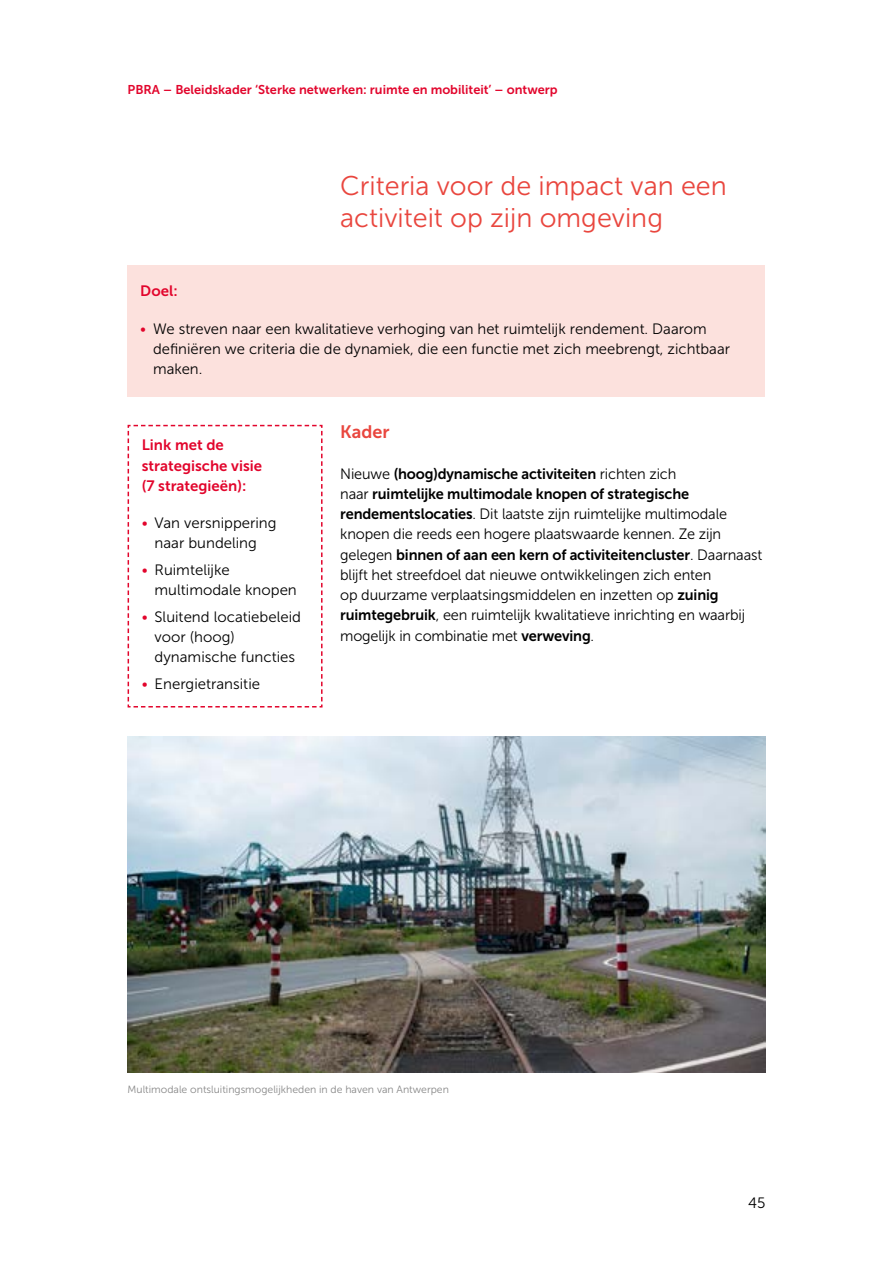
<style>
.page{position:relative;width:893px;height:1263px;background:#fff}
.page>*{position:absolute;margin:0;border:0;box-sizing:border-box;transform-origin:0 0}
.t1{font:27px/32.4px "Museo Sans 300";color:#e9463e}
.t2{font:18px "Museo Sans 700";color:#e9463e}
.t3{font:15px/20.2px "Museo Sans 300";letter-spacing:-.005em;color:#000}
.t4{font:15px/20.2px "Museo Sans 700";letter-spacing:-.01em;color:#000}
.t5{font:15px/20.2px "Museo Sans 700";color:#e2052c}
.t6{font:12.75px "Museo Sans 700";color:#e2052c}
.t7{font:10.5px "Museo Sans 300";color:#878787}
.s1{color:#e2052c}
.s2{font-family:"Museo Sans 300"}
.s3{font-family:"Museo Sans 700"}
</style>
<div class="page">
<div style="left:128px;top:265px;width:637px;height:132px;background:#fce1dd"></div>
<img style="left:128px;top:737px;width:637px;height:335px">
<svg style="left:127px;top:424px;width:196px;height:284px"></svg>
<p class="t6" style="left:128px;top:82px;width:432px">PBRA – Beleidskader ‘Sterke netwerken: ruimte en mobiliteit’ – ontwerp</p>
<h1 class="t1" style="left:340px;top:170px;width:388px">Criteria voor de impact van een activiteit op zijn omgeving</h1>
<p class="t5" style="left:140px;top:281px;width:39px">Doel:</p>
<p class="t3" style="left:153px;top:318px;width:578px;text-indent:-13px"><span class="s1">•</span> We streven naar een kwalitatieve verhoging van het ruimtelijk rendement. Daarom definiëren we criteria die de dynamiek, die een functie met zich meebrengt, zichtbaar maken.</p>
<p class="t5" style="left:142px;top:435px;width:122px">Link met de strategische visie (7 strategieën):</p>
<p class="t3" style="left:142px;top:513px;width:136px;text-align:center"><span class="s1">•</span> Van versnippering naar bundeling</p>
<p class="t3" style="left:155px;top:560px;width:144px;text-indent:-13px"><span class="s1">•</span> Ruimtelijke multimodale knopen</p>
<p class="t3" style="left:155px;top:607px;width:148px;text-indent:-13px"><span class="s1">•</span> Sluitend locatiebeleid voor (hoog) dynamische functies</p>
<p class="t3" style="left:142px;top:674px;width:120px"><span class="s1">•</span> Energietransitie</p>
<p class="t2" style="left:340px;top:422px;width:51px">Kader</p>
<p class="t4" style="left:340px;top:463px;width:350px"><span class="s2">Nieuwe</span> (hoog)dynamische activiteiten <span class="s2">richten zich naar</span> ruimtelijke multimodale knopen of strategische</p>
<p class="t3" style="left:340px;top:504px;width:388px"><span class="s3">rendementslocaties</span>. Dit laatste zijn ruimtelijke multimodale knopen die reeds een hogere plaatswaarde kennen. Ze zijn</p>
<p class="t4" style="left:340px;top:544px;width:424px"><span class="s2">gelegen</span> binnen of aan een kern of activiteitencluster<span class="s2">. Daarnaast</span></p>
<p class="t3" style="left:340px;top:565px;width:406px">blijft het streefdoel dat nieuwe ontwikkelingen zich enten<br>op duurzame verplaatsingsmiddelen en inzetten op <span class="s3">zuinig ruimtegebruik</span>, een ruimtelijk kwalitatieve inrichting en waarbij mogelijk in combinatie met <span class="s3">verweving</span>.</p>
<p class="t7" style="left:128px;top:1083px;width:323px">Multimodale ontsluitingsmogelijkheden in de haven van Antwerpen</p>
<p class="t3" style="left:748px;top:1192px;width:19px">45</p>
</div>
